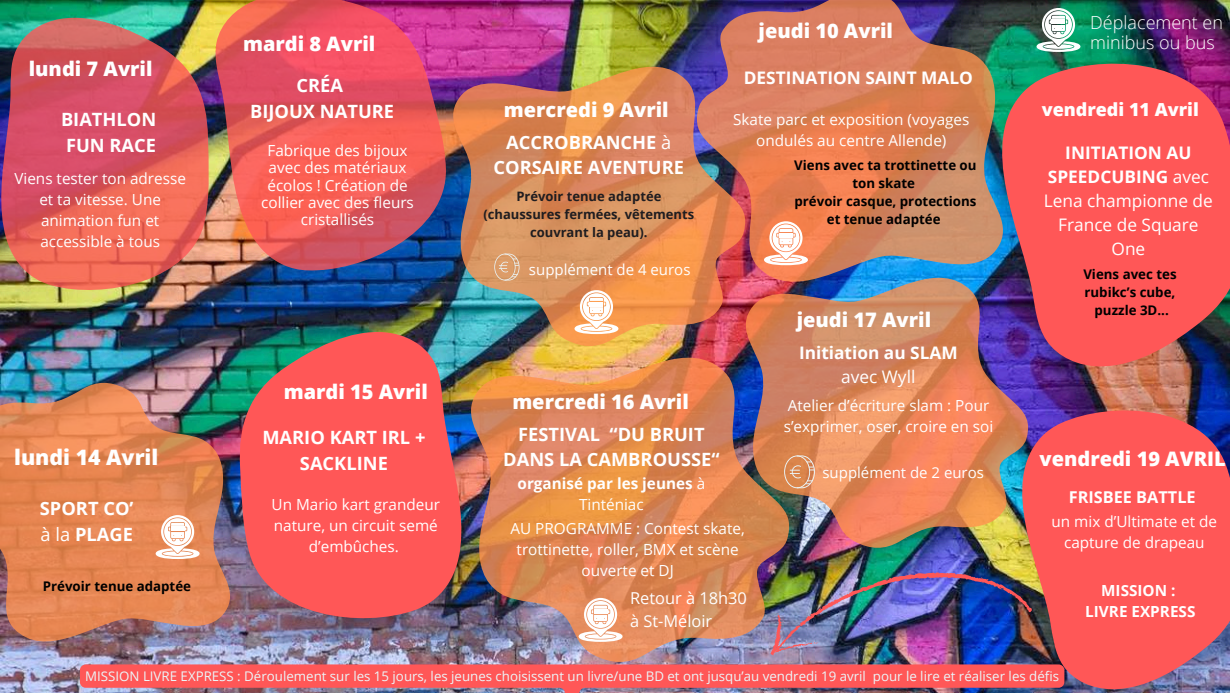
<style>
.page{position:relative;width:1230px;height:693px;background:#fff}
.page>*{position:absolute;margin:0;border:0;box-sizing:border-box;transform-origin:0 0}
.t1{font:800 21.3px "Open Sans";color:#fff}
.t2{font:800 20px "Open Sans";color:#fff}
.t3{font:700 18.3px/25.5px "Open Sans";color:#fff;text-align:center}
.t4{font:300 18px/19.5px "Open Sans";color:#fff}
.t5{font:800 18px "Open Sans";color:#fff}
.t6{font:17.3px/24px "Open Sans";color:#fff;text-align:center}
.t7{font:700 17.3px "Open Sans";color:#fff}
.t8{font:16.4px/22.6px "Open Sans";color:#fff}
.t9{font:700 16.3px "Open Sans";color:#fff}
.t10{font:15.3px/21px "Open Sans";color:#fff;text-align:center}
.t11{font:700 15.3px/21px "Open Sans";color:#fff;text-align:center}
.t12{font:15px "Open Sans";color:#fff}
.t13{font:13.3px "Open Sans";color:#ebf6f9}
.t14{font:700 13.3px/18px "Open Sans";color:#000;text-align:center}
.t15{font:700 13px/18px "Open Sans";color:#1f1d20;text-align:center}
.s1{font-weight:400}
.s2{font-weight:700}
</style>
<div class="page">
<img style="left:0;top:0;width:1230px;height:693px">
<img style="left:745px;top:282px;width:283px;height:266px">
<img style="left:470px;top:357px;width:319px;height:306px">
<img style="left:214px;top:314px;width:299px;height:330px">
<img style="left:0;top:382px;width:231px;height:260px">
<img style="left:237px;top:0;width:251px;height:300px">
<svg style="left:697px;top:0;width:307px;height:282px"></svg>
<img style="left:965px;top:47px;width:265px;height:327px">
<img style="left:988px;top:395px;width:242px;height:298px">
<img style="left:0;top:0;width:237px;height:308px">
<img style="left:452px;top:66px;width:293px;height:281px">
<svg style="left:764px;top:221px;width:44px;height:44px"></svg>
<svg style="left:1037px;top:8px;width:43px;height:44px"></svg>
<svg style="left:575px;top:290px;width:43px;height:44px"></svg>
<svg style="left:156px;top:515px;width:44px;height:44px"></svg>
<svg style="left:579px;top:598px;width:44px;height:44px"></svg>
<svg style="left:494px;top:254px;width:26px;height:26px"></svg>
<svg style="left:784px;top:455px;width:31px;height:33px"></svg>
<img style="left:770px;top:572px;width:262px;height:83px">
<img style="left:80px;top:664px;width:984px;height:29px">
<h2 class="t2" style="left:29px;top:55px;width:125px">lundi 7 Avril</h2>
<p class="t3" style="left:61px;top:106px;width:97px;text-align:left">BIATHLON<br>FUN RACE</p>
<p class="t10" style="left:14px;top:167px;width:173px">Viens tester ton adresse et ta vitesse. Une animation fun et accessible à tous</p>
<h1 class="t1" style="left:14px;top:443px;width:146px">lundi 14 Avril</h1>
<p class="t3" style="left:40px;top:495px;width:95px;text-align:left">SPORT CO’ <span class="s1">à la</span> PLAGE</p>
<p class="t14" style="left:43px;top:576px;width:150px">Prévoir tenue adaptée</p>
<h2 class="t2" style="left:243px;top:29px;width:134px">mardi 8 Avril</h2>
<p class="t3" style="left:250px;top:73px;width:145px">CRÉA<br>BIJOUX NATURE</p>
<p class="t10" style="left:261px;top:142px;width:154px;line-height:17.2px">Fabrique des bijoux avec des matériaux écolos ! Création de collier avec des fleurs cristallisés</p>
<h2 class="t2" style="left:284px;top:378px;width:146px">mardi 15 Avril</h2>
<p class="t3" style="left:262px;top:424px;width:165px">MARIO KART IRL +<br>SACKLINE</p>
<p class="t10" style="left:272px;top:494px;width:170px">Un Mario kart grandeur nature, un circuit semé d’embûches.</p>
<h2 class="t2" style="left:759px;top:16px;width:136px">jeudi 10 Avril</h2>
<h2 class="t2" style="left:504px;top:96px;width:166px">mercredi 9 Avril</h2>
<p class="t3" style="left:494px;top:129px;width:192px">ACCROBRANCHE <span class="s1">à<br></span>CORSAIRE AVENTURE</p>
<p class="t15" style="left:484px;top:187px;width:212px">Prévoir tenue adaptée (chaussures fermées, vêtements couvrant la peau).</p>
<p class="t12" style="left:529px;top:259px;width:163px">supplément de 4 euros</p>
<p class="t7" style="left:744px;top:66px;width:231px">DESTINATION SAINT MALO</p>
<p class="t10" style="left:733px;top:108px;width:238px">Skate parc et exposition (voyages ondulés au centre Allende)</p>
<p class="t14" style="left:794px;top:156px;width:184px">Viens avec ta trottinette ou ton skate<br>prévoir casque, protections et tenue adaptée</p>
<h2 class="t2" style="left:797px;top:305px;width:136px">jeudi 17 Avril</h2>
<p class="t7" style="left:799px;top:340px;width:160px">Initiation au SLAM</p>
<p class="t6" style="left:841px;top:364px;width:76px">avec Wyll</p>
<h2 class="t2" style="left:512px;top:388px;width:178px">mercredi 16 Avril</h2>
<p class="t3" style="left:503px;top:421px;width:218px">FESTIVAL “DU BRUIT<br>DANS LA CAMBROUSSE“</p>
<p class="t11" style="left:518px;top:473px;width:189px">organisé par les jeunes <span class="s1">à<br>Tinténiac</span></p>
<p class="t10" style="left:510px;top:517px;width:236px;line-height:21.3px">AU PROGRAMME : Contest skate, trottinette, roller, BMX et scène ouverte et DJ</p>
<p class="t8" style="left:630px;top:586px;width:118px">Retour à 18h30 à St-Méloir</p>
<p class="t10" style="left:784px;top:395px;width:211px;text-align:left">Atelier d’écriture slam : Pour s’exprimer, oser, croire en soi</p>
<p class="t12" style="left:822px;top:462px;width:163px">supplément de 2 euros</p>
<p class="t4" style="left:1090px;top:12px;width:134px">Déplacement en minibus ou bus</p>
<p class="t5" style="left:1042px;top:97px;width:159px">vendredi 11 Avril</p>
<p class="t6" style="left:1044px;top:140px;width:171px"><span class="s2">INITIATION AU<br>SPEEDCUBING</span> avec<br>Lena championne de<br>France de Square<br>One</p>
<p class="t14" style="left:1083px;top:265px;width:95px">Viens avec tes rubikc’s cube, puzzle 3D...</p>
<h2 class="t2" style="left:1040px;top:445px;width:188px">vendredi 19 AVRIL</h2>
<p class="t9" style="left:1069px;top:486px;width:128px">FRISBEE BATTLE</p>
<p class="t10" style="left:1052px;top:510px;width:167px">un mix d’Ultimate et de capture de drapeau</p>
<p class="t11" style="left:1085px;top:579px;width:112px">MISSION :<br>LIVRE EXPRESS</p>
<p class="t13" style="left:85px;top:666px;width:975px">MISSION LIVRE EXPRESS : Déroulement sur les 15 jours, les jeunes choisissent un livre/une BD et ont jusqu’au vendredi 19 avril pour le lire et réaliser les défis</p>
</div>
